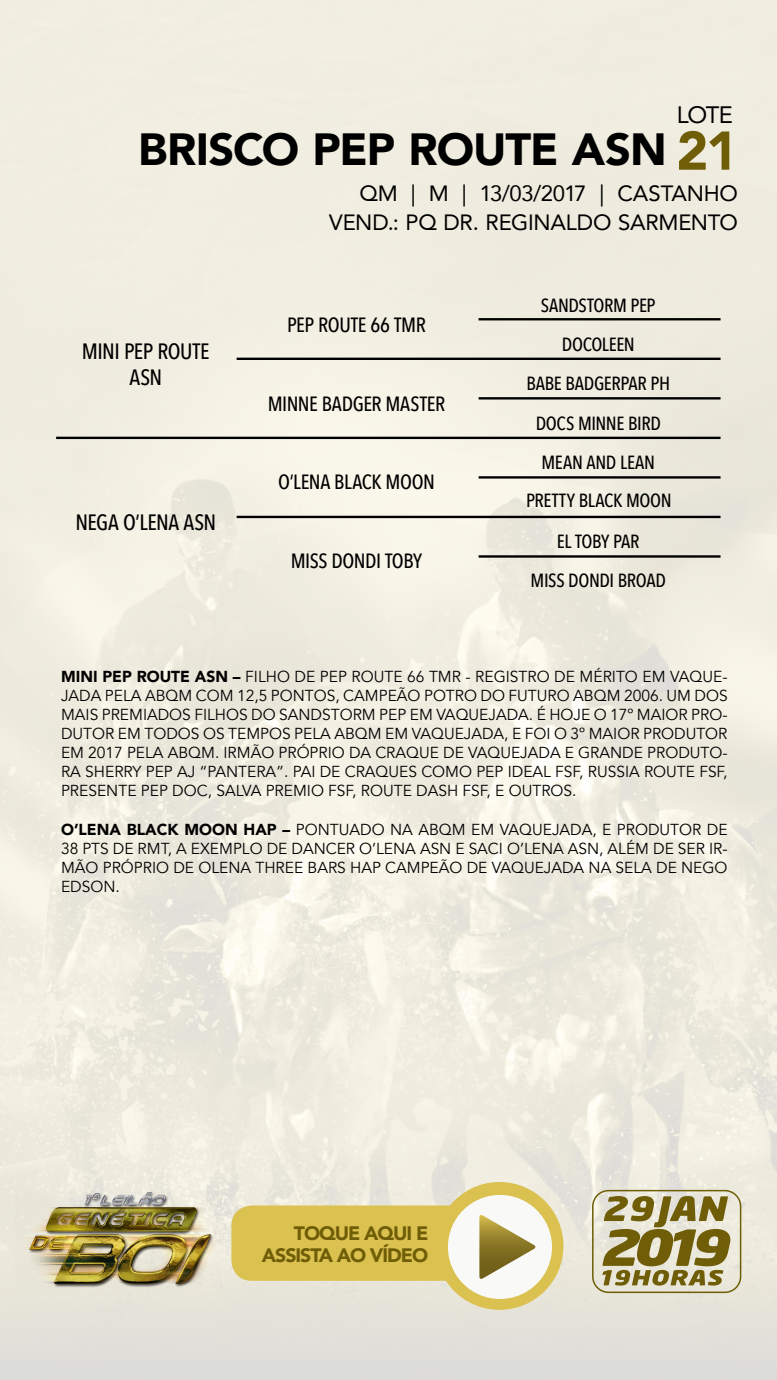
<style>
.page{position:relative;width:777px;height:1380px;background:#fff}
.page>*{position:absolute;margin:0;border:0;box-sizing:border-box;transform-origin:0 0}
.t1{font:900 53.97px "Avenir";color:#6f5d07}
.t2{font:900 45px "Avenir";letter-spacing:-.02em;color:#000}
.t3{font:23.76px "Avenir";color:#000}
.t4{font:500 22.17px/25.3px "Avenir Next Condensed";letter-spacing:-.025em;color:#000;text-align:center}
.t5{font:22.08px/29.5px "Avenir";letter-spacing:-.01em;color:#000;text-align:right}
.t6{font:500 20.58px "Avenir Next Condensed";letter-spacing:-.025em;color:#000}
.t7{font:900 19.47px/21.9px "Avenir";letter-spacing:-.05em;color:#6f5d07;text-align:right}
.t8{font:500 18.99px/39.4px "Avenir Next Condensed";letter-spacing:-.02em;color:#000;text-align:center}
.t9{font:15.9px/19.1px "Avenir";color:#000;text-align:justify}
.s1{font-weight:900}
</style>
<div class="page">
<img style="left:0;top:0;width:776px;height:1380px">
<hr style="left:56px;top:437px;width:664px;height:2px;background:#000">
<hr style="left:236px;top:516px;width:484px;height:2px;background:#000">
<hr style="left:236px;top:358px;width:484px;height:2px;background:#000">
<hr style="left:478px;top:318px;width:242px;height:2px;background:#000">
<hr style="left:478px;top:397px;width:242px;height:3px;background:#000">
<hr style="left:478px;top:476px;width:242px;height:3px;background:#000">
<hr style="left:478px;top:555px;width:242px;height:3px;background:#000">
<img style="left:15px;top:1191px;width:206px;height:97px">
<div style="left:592px;top:1190px;width:149px;height:103px;border:2px solid #6f5d07;border-radius:16px"></div>
<svg style="left:602px;top:1196px;width:128px;height:90px;background:#a99e6b"></svg>
<svg style="left:231px;top:1182px;width:332px;height:128px;background:#e0d296"></svg>
<h3 class="t3" style="left:676px;top:96px;width:58px">LOTE</h3>
<h1 class="t1" style="left:676px;top:105px;width:63px">21</h1>
<h2 class="t2" style="left:138px;top:111px;width:530px">BRISCO PEP ROUTE ASN</h2>
<h3 class="t5" style="left:329px;top:178px;width:410px">QM | M | 13/03/2017 | CASTANHO<br>VEND.: PQ DR. REGINALDO SARMENTO</h3>
<h3 class="t4" style="left:82px;top:339px;width:129px">MINI PEP ROUTE<br>ASN</h3>
<h3 class="t4" style="left:75px;top:509px;width:142px">NEGA O’LENA ASN</h3>
<p class="t6" style="left:287px;top:312px;width:140px">PEP ROUTE 66 TMR</p>
<p class="t6" style="left:268px;top:391px;width:179px">MINNE BADGER MASTER</p>
<p class="t6" style="left:278px;top:470px;width:158px">O’LENA BLACK MOON</p>
<p class="t6" style="left:291px;top:549px;width:133px">MISS DONDI TOBY</p>
<p class="t8" style="left:526px;top:285px;width:145px">SANDSTORM PEP<br>DOCOLEEN<br>BABE BADGERPAR PH<br>DOCS MINNE BIRD<br>MEAN AND LEAN</p>
<p class="t8" style="left:526px;top:479px;width:147px;line-height:41px">PRETTY BLACK MOON<br>EL TOBY PAR</p>
<p class="t8" style="left:530px;top:561px;width:137px">MISS DONDI BROAD</p>
<p class="t9" style="left:61px;top:667px;width:668px"><span class="s1">MINI PEP ROUTE ASN –</span> FILHO DE PEP ROUTE 66 TMR - REGISTRO DE MÉRITO EM VAQUE-JADA PELA ABQM COM 12,5 PONTOS, CAMPEÃO POTRO DO FUTURO ABQM 2006. UM DOS MAIS PREMIADOS FILHOS DO SANDSTORM PEP EM VAQUEJADA. É HOJE O 17º MAIOR PRO-DUTOR EM TODOS OS TEMPOS PELA ABQM EM VAQUEJADA, E FOI O 3º MAIOR PRODUTOR EM 2017 PELA ABQM. IRMÃO PRÓPRIO DA CRAQUE DE VAQUEJADA E GRANDE PRODUTO-RA SHERRY PEP AJ “PANTERA”. PAI DE CRAQUES COMO PEP IDEAL FSF, RUSSIA ROUTE FSF, PRESENTE PEP DOC, SALVA PREMIO FSF, ROUTE DASH FSF, E OUTROS.</p>
<p class="t9" style="left:61px;top:820px;width:668px"><span class="s1">O’LENA BLACK MOON HAP –</span> PONTUADO NA ABQM EM VAQUEJADA, E PRODUTOR DE 38 PTS DE RMT, A EXEMPLO DE DANCER O’LENA ASN E SACI O’LENA ASN, ALÉM DE SER IR-MÃO PRÓPRIO DE OLENA THREE BARS HAP CAMPEÃO DE VAQUEJADA NA SELA DE NEGO EDSON.</p>
<p class="t7" style="left:262px;top:1222px;width:168px">TOQUE AQUI E<br>ASSISTA AO VÍDEO</p>
</div>
